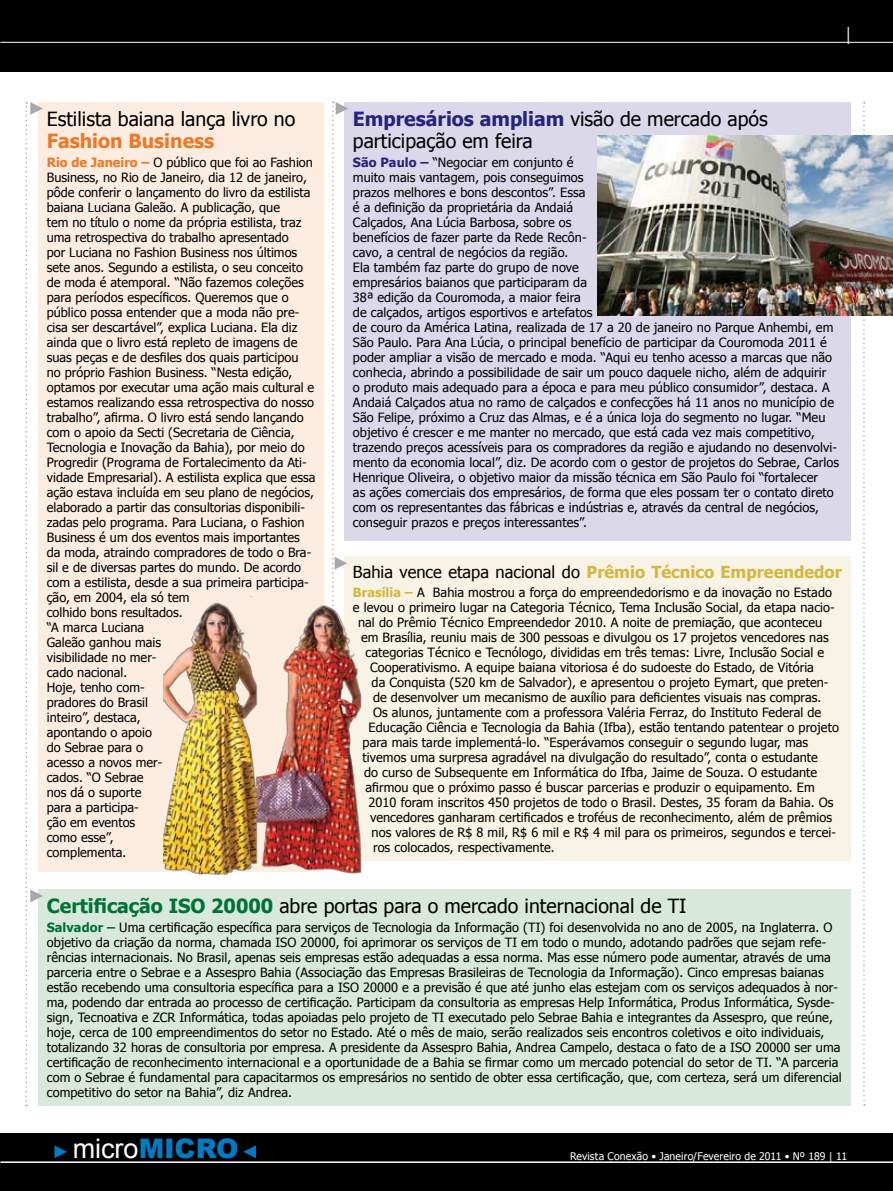
<style>
.page{position:relative;width:893px;height:1191px;background:#fff}
.page>*{position:absolute;margin:0;border:0;box-sizing:border-box;transform-origin:0 0}
.t1{font:27px "Arial";color:#fff}
.t2{font:19.5px/22.5px "Tahoma";color:#000}
.t3{font:700 19.5px "Tahoma";color:#ec7828}
.t4{font:18px "Arial Narrow";color:#fff}
.t5{font:16.5px "Tahoma";color:#000}
.t6{font:12.75px/15px "Tahoma";letter-spacing:.005em;color:#000}
.t7{font:10.5px "Tahoma";letter-spacing:.01em;color:#fff}
.s1{font-weight:700;color:#ec7828}
.s2{font-weight:700;color:#26247b}
.s3{font-weight:700;color:#d4b743}
.s4{font-weight:700;color:#007236}
.s5{font-weight:900;color:#007bc3}
</style>
<div class="page">
<svg style="left:863px;top:102px;width:2px;height:1003px"></svg>
<div style="left:38px;top:889px;width:812px;height:217px;background:#d9e8dd"></div>
<div style="left:38px;top:102px;width:286px;height:769px;background:#fdede0"></div>
<div style="left:344px;top:102px;width:506px;height:438px;background:#dad8e9"></div>
<div style="left:344px;top:557px;width:506px;height:304px;background:#f9f3e5"></div>
<img style="left:164px;top:596px;width:198px;height:279px">
<img style="left:597px;top:136px;width:296px;height:179px">
<div style="left:0;top:1133px;width:893px;height:58px;background:#000"></div>
<div style="left:0;top:0;width:893px;height:71px;background:#000"></div>
<hr style="left:0;top:1161px;width:893px;height:1px;background:#fff">
<svg style="left:26px;top:102px;width:17px;height:1004px"></svg>
<svg style="left:243px;top:1145px;width:13px;height:13px"></svg>
<svg style="left:54px;top:1145px;width:13px;height:13px"></svg>
<hr style="left:0;top:42px;width:893px;height:1px;background:#fff">
<img style="left:332px;top:102px;width:16px;height:728px">
<h2 class="t2" style="left:47px;top:106px;width:250px">Estilista baiana lança livro no</h2>
<h2 class="t3" style="left:47px;top:127px;width:169px">Fashion Business</h2>
<p class="t6" style="left:47px;top:155px;width:270px"><span class="s1">Rio de Janeiro –</span> O público que foi ao Fashion Business, no Rio de Janeiro, dia 12 de janeiro, pôde conferir o lançamento do livro da estilista baiana Luciana Galeão. A publicação, que<br>tem no título o nome da própria estilista, traz uma retrospectiva do trabalho apresentado<br>por Luciana no Fashion Business nos últimos sete anos. Segundo a estilista, o seu conceito de moda é atemporal. “Não fazemos coleções para períodos específicos. Queremos que o público possa entender que a moda não pre&shy;cisa ser descartável”, explica Luciana. Ela diz ainda que o livro está repleto de imagens de suas peças e de desfiles dos quais participou no próprio Fashion Business. “Nesta edição, optamos por executar uma ação mais cultural e estamos realizando essa retrospectiva do nosso trabalho”, afirma. O livro está sendo lançando com o apoio da Secti (Secretaria de Ciência, Tecnologia e Inovação da Bahia), por meio do Progredir (Programa de Fortalecimento da Ati&shy;vidade Empresarial). A estilista explica que essa ação estava incluída em seu plano de negócios, elaborado a partir das consultorias disponibili&shy;zadas pelo programa. Para Luciana, o Fashion Business é um dos eventos mais importantes da moda, atraindo compradores de todo o Bra&shy;sil e de diversas partes do mundo. De acordo com a estilista, desde a sua primeira participa&shy;ção, em 2004, ela só tem<br>colhido bons resultados.<br>“A marca Luciana<br>Galeão ganhou mais<br>visibilidade no mer-<br>cado nacional.<br>Hoje, tenho com-<br>pradores do Brasil<br>inteiro”, destaca,<br>apontando o apoio<br>do Sebrae para o<br>acesso a novos mer-<br>cados. “O Sebrae<br>nos dá o suporte<br>para a participa-<br>ção em eventos<br>como esse”,<br>complementa.</p>
<h3 class="t4" style="left:847px;top:20px;width:5px">|</h3>
<h2 class="t2" style="left:353px;top:106px;width:416px"><span class="s2">Empresários ampliam</span> visão de mercado após participação em feira</h2>
<p class="t6" style="left:353px;top:155px;width:488px"><span class="s2">São Paulo –</span> “Negociar em conjunto é<br>muito mais vantagem, pois conseguimos<br>prazos melhores e bons descontos”. Essa<br>é a definição da proprietária da Andaiá<br>Calçados, Ana Lúcia Barbosa, sobre os<br>benefícios de fazer parte da Rede Recôn-<br>cavo, a central de negócios da região.<br>Ela também faz parte do grupo de nove<br>empresários baianos que participaram da<br>38ª edição da Couromoda, a maior feira<br>de calçados, artigos esportivos e artefatos<br>de couro da América Latina, realizada de 17 a 20 de janeiro no Parque Anhembi, em São Paulo. Para Ana Lúcia, o principal benefício de participar da Couromoda 2011 é poder ampliar a visão de mercado e moda. “Aqui eu tenho acesso a marcas que não conhecia, abrindo a possibilidade de sair um pouco daquele nicho, além de adquirir<br>o produto mais adequado para a época e para meu público consumidor”, destaca. A Andaiá Calçados atua no ramo de calçados e confecções há 11 anos no município de São Felipe, próximo a Cruz das Almas, e é a única loja do segmento no lugar. “Meu objetivo é crescer e me manter no mercado, que está cada vez mais competitivo, trazendo preços acessíveis para os compradores da região e ajudando no desenvolvi&shy;mento da economia local”, diz. De acordo com o gestor de projetos do Sebrae, Carlos Henrique Oliveira, o objetivo maior da missão técnica em São Paulo foi “fortalecer<br>as ações comerciais dos empresários, de forma que eles possam ter o contato direto com os representantes das fábricas e indústrias e, através da central de negócios, conseguir prazos e preços interessantes”.</p>
<p class="t5" style="left:353px;top:561px;width:490px">Bahia vence etapa nacional do <span class="s3">Prêmio Técnico Empreendedor</span></p>
<p class="t6" style="left:353px;top:584px;width:481px"><span class="s3">Brasília –</span> A Bahia mostrou a força do empreendedorismo e da inovação no Estado</p>
<p class="t6" style="left:353px;top:599px;width:483px">e levou o primeiro lugar na Categoria Técnico, Tema Inclusão Social, da etapa nacio-</p>
<p class="t6" style="left:358px;top:614px;width:466px">nal do Prêmio Técnico Empreendedor 2010. A noite de premiação, que aconteceu</p>
<p class="t6" style="left:361px;top:629px;width:469px">em Brasília, reuniu mais de 300 pessoas e divulgou os 17 projetos vencedores nas</p>
<p class="t6" style="left:366px;top:644px;width:460px">categorias Técnico e Tecnólogo, divididas em três temas: Livre, Inclusão Social e</p>
<p class="t6" style="left:370px;top:659px;width:445px">Cooperativismo. A equipe baiana vitoriosa é do sudoeste do Estado, de Vitória</p>
<p class="t6" style="left:372px;top:674px;width:459px">da Conquista (520 km de Salvador), e apresentou o projeto Eymart, que preten-</p>
<p class="t6" style="left:373px;top:689px;width:450px">de desenvolver um mecanismo de auxílio para deficientes visuais nas compras.</p>
<p class="t6" style="left:373px;top:704px;width:450px">Os alunos, juntamente com a professora Valéria Ferraz, do Instituto Federal de</p>
<p class="t6" style="left:369px;top:719px;width:472px">Educação Ciência e Tecnologia da Bahia (Ifba), estão tentando patentear o projeto</p>
<p class="t6" style="left:363px;top:734px;width:447px">para mais tarde implementá-lo. “Esperávamos conseguir o segundo lugar, mas</p>
<p class="t6" style="left:363px;top:749px;width:457px">tivemos uma surpresa agradável na divulgação do resultado”, conta o estudante</p>
<p class="t6" style="left:364px;top:764px;width:455px">do curso de Subsequente em Informática do Ifba, Jaime de Souza. O estudante</p>
<p class="t6" style="left:366px;top:779px;width:451px">afirmou que o próximo passo é buscar parcerias e produzir o equipamento. Em</p>
<p class="t6" style="left:369px;top:794px;width:467px">2010 foram inscritos 450 projetos de todo o Brasil. Destes, 35 foram da Bahia. Os</p>
<p class="t6" style="left:370px;top:809px;width:464px">vencedores ganharam certificados e troféus de reconhecimento, além de prêmios</p>
<p class="t6" style="left:372px;top:824px;width:466px">nos valores de R$ 8 mil, R$ 6 mil e R$ 4 mil para os primeiros, segundos e tercei-</p>
<p class="t6" style="left:373px;top:839px;width:183px">ros colocados, respectivamente.</p>
<h2 class="t2" style="left:47px;top:893px;width:641px"><span class="s4">Certificação ISO 20000</span> abre portas para o mercado internacional de TI</h2>
<p class="t6" style="left:47px;top:919px;width:796px"><span class="s4">Salvador –</span> Uma certificação específica para serviços de Tecnologia da Informação (TI) foi desenvolvida no ano de 2005, na Inglaterra. O objetivo da criação da norma, chamada ISO 20000, foi aprimorar os serviços de TI em todo o mundo, adotando padrões que sejam refe&shy;rências internacionais. No Brasil, apenas seis empresas estão adequadas a essa norma. Mas esse número pode aumentar, através de uma parceria entre o Sebrae e a Assespro Bahia (Associação das Empresas Brasileiras de Tecnologia da Informação). Cinco empresas baianas estão recebendo uma consultoria específica para a ISO 20000 e a previsão é que até junho elas estejam com os serviços adequados à nor&shy;ma, podendo dar entrada ao processo de certificação. Participam da consultoria as empresas Help Informática, Produs Informática, Sysde&shy;sign, Tecnoativa e ZCR Informática, todas apoiadas pelo projeto de TI executado pelo Sebrae Bahia e integrantes da Assespro, que reúne, hoje, cerca de 100 empreendimentos do setor no Estado. Até o mês de maio, serão realizados seis encontros coletivos e oito individuais, totalizando 32 horas de consultoria por empresa. A presidente da Assespro Bahia, Andrea Campelo, destaca o fato de a ISO 20000 ser uma certificação de reconhecimento internacional e a oportunidade de a Bahia se firmar como um mercado potencial do setor de TI. “A parceria com o Sebrae é fundamental para capacitarmos os empresários no sentido de obter essa certificação, que, com certeza, será um diferencial competitivo do setor na Bahia”, diz Andrea.</p>
<h1 class="t1" style="left:73px;top:1131px;width:168px">micro<span class="s5">MICRO</span></h1>
<p class="t7" style="left:570px;top:1148px;width:279px">Revista Conexão • Janeiro/Fevereiro de 2011 • Nº 189 | 11</p>
</div>
